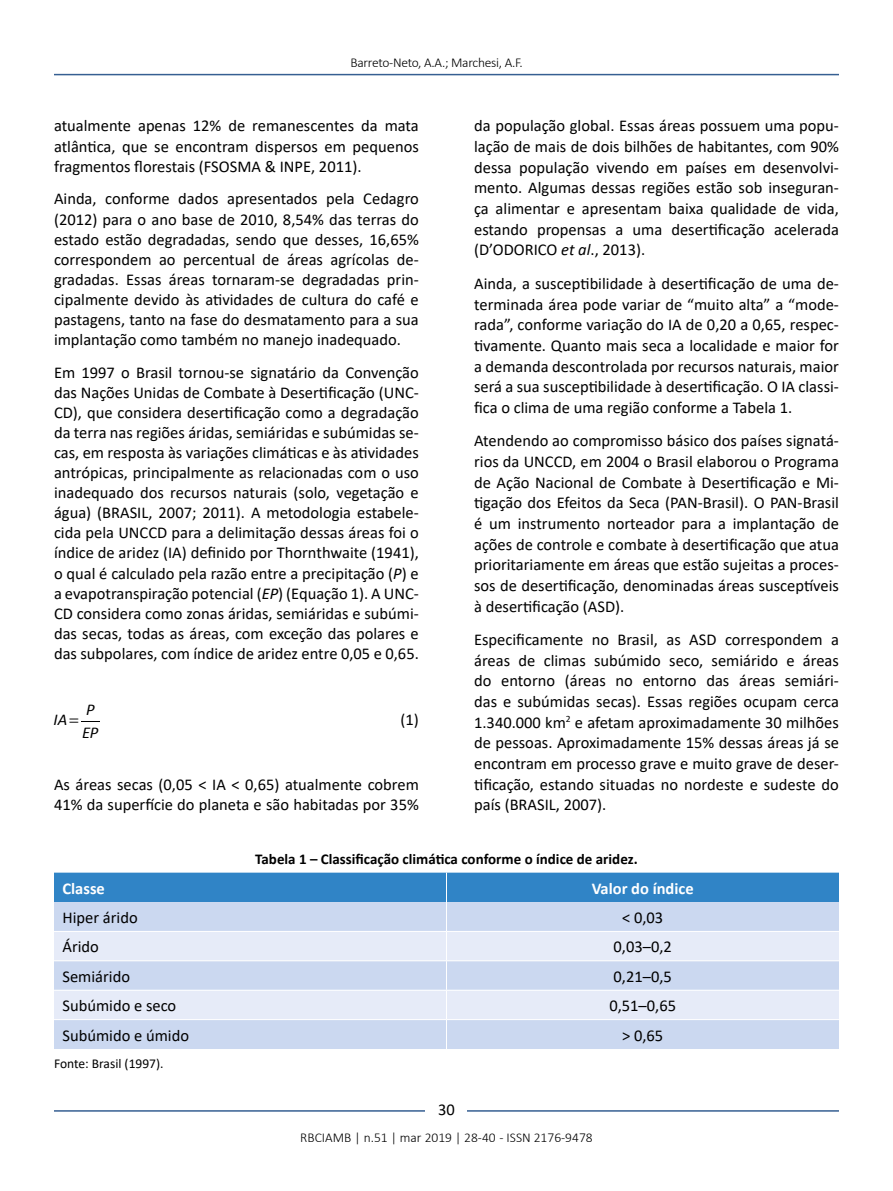
<style>
.page{position:relative;width:893px;height:1191px;background:#fff}
.page>*{position:absolute;margin:0;border:0;box-sizing:border-box;transform-origin:0 0}
.t1{font:16.5px/20.7px "Calibri";color:#000;text-align:justify}
.t2{font:700 16.5px "Calibri";color:#fff}
.t3{font:italic 16.5px/23.2px "Calibri";color:#000}
.t4{font:700 15px "Calibri";color:#000}
.t5{font:300 13.5px "Calibri";color:#000}
.t6{font:300 13.5px "Calibri";letter-spacing:-.02em;color:#000}
.t7{font:13.5px "Calibri";color:#000}
.s1{font-style:italic}
</style>
<div class="page">
<hr style="left:54px;top:74px;width:785px;height:1px;background:#365f92">
<hr style="left:54px;top:1110px;width:785px;height:1px;background:#365f92">
<div style="left:426px;top:1096px;width:41px;height:26px;background:#fff"></div>
<svg style="left:54px;top:872px;width:785px;height:177px;background:#bbd1ec"></svg>
<svg style="left:81px;top:721px;width:19px;height:1px"></svg>
<p class="t6" style="left:350px;top:54px;width:174px">Barreto-Neto, A.A.; Marchesi, A.F.</p>
<p class="t1" style="left:54px;top:115px;width:366px;line-height:20.1px">atualmente apenas 12% de remanescentes da mata atlântica, que se encontram dispersos em pequenos fragmentos florestais (FSOSMA &amp; INPE, 2011).</p>
<p class="t1" style="left:54px;top:188px;width:366px;line-height:20.1px">Ainda, conforme dados apresentados pela Cedagro (2012) para o ano base de 2010, 8,54% das terras do estado estão degradadas, sendo que desses, 16,65% correspondem ao percentual de áreas agrícolas de&shy;gradadas. Essas áreas tornaram-se degradadas prin&shy;cipalmente devido às atividades de cultura do café e pastagens, tanto na fase do desmatamento para a sua implantação como também no manejo inadequado.</p>
<p class="t1" style="left:54px;top:362px;width:366px;line-height:20.1px">Em 1997 o Brasil tornou-se signatário da Convenção das Nações Unidas de Combate à Desertificação (UNC-CD), que considera desertificação como a degradação da terra nas regiões áridas, semiáridas e subúmidas se&shy;cas, em resposta às variações climáticas e às atividades antrópicas, principalmente as relacionadas com o uso inadequado dos recursos naturais (solo, vegetação e água) (BRASIL, 2007; 2011). A metodologia estabele&shy;cida pela UNCCD para a delimitação dessas áreas foi o índice de aridez (IA) definido por Thornthwaite (1941), o qual é calculado pela razão entre a precipitação (<span class="s1">P</span>) e a evapotranspiração potencial (<span class="s1">EP</span>) (Equação 1). A UNC-CD considera como zonas áridas, semiáridas e subúmi&shy;das secas, todas as áreas, com exceção das polares e das subpolares, com índice de aridez entre 0,05 e 0,65.</p>
<p class="t3" style="left:54px;top:707px;width:15px">IA</p>
<p class="t3" style="left:82px;top:697px;width:18px">P<br>EP</p>
<p class="t1" style="left:400px;top:708px;width:20px">(1)</p>
<p class="t1" style="left:54px;top:774px;width:366px;line-height:20.1px">As áreas secas (0,05 &lt; IA &lt; 0,65) atualmente cobrem<br>41% da superfície do planeta e são habitadas por 35%</p>
<p class="t1" style="left:474px;top:115px;width:366px">da população global. Essas áreas possuem uma popu&shy;lação de mais de dois bilhões de habitantes, com 90% dessa população vivendo em países em desenvolvi&shy;mento. Algumas dessas regiões estão sob inseguran&shy;ça alimentar e apresentam baixa qualidade de vida, estando propensas a uma desertificação acelerada (D’ODORICO <span class="s1">et al</span>., 2013).</p>
<p class="t1" style="left:474px;top:273px;width:366px">Ainda, a susceptibilidade à desertificação de uma de&shy;terminada área pode variar de “muito alta” a “mode&shy;rada”, conforme variação do IA de 0,20 a 0,65, respec&shy;tivamente. Quanto mais seca a localidade e maior for a demanda descontrolada por recursos naturais, maior será a sua susceptibilidade à desertificação. O IA classi&shy;fica o clima de uma região conforme a Tabela 1.</p>
<p class="t1" style="left:474px;top:430px;width:366px">Atendendo ao compromisso básico dos países signatá&shy;rios da UNCCD, em 2004 o Brasil elaborou o Programa de Ação Nacional de Combate à Desertificação e Mi&shy;tigação dos Efeitos da Seca (PAN-Brasil). O PAN-Brasil é um instrumento norteador para a implantação de ações de controle e combate à desertificação que atua prioritariamente em áreas que estão sujeitas a proces&shy;sos de desertificação, denominadas áreas susceptíveis à desertificação (ASD).</p>
<p class="t1" style="left:474px;top:629px;width:366px">Especificamente no Brasil, as ASD correspondem a áreas de climas subúmido seco, semiárido e áreas do entorno (áreas no entorno das áreas semiári&shy;das e subúmidas secas). Essas regiões ocupam cerca 1.340.000 km<sup>2</sup> e afetam aproximadamente 30 milhões de pessoas. Aproximadamente 15% dessas áreas já se encontram em processo grave e muito grave de deser&shy;tificação, estando situadas no nordeste e sudeste do país (BRASIL, 2007).</p>
<p class="t4" style="left:255px;top:848px;width:384px">Tabela 1 – Classificação climática conforme o índice de aridez.</p>
<p class="t2" style="left:63px;top:876px;width:44px">Classe</p>
<p class="t2" style="left:592px;top:876px;width:104px">Valor do índice</p>
<p class="t1" style="left:63px;top:906px;width:77px">Hiper árido</p>
<p class="t1" style="left:622px;top:906px;width:43px">&lt; 0,03</p>
<p class="t1" style="left:63px;top:936px;width:38px">Árido</p>
<p class="t1" style="left:614px;top:936px;width:60px">0,03–0,2</p>
<p class="t1" style="left:63px;top:965px;width:69px">Semiárido</p>
<p class="t1" style="left:614px;top:965px;width:60px">0,21–0,5</p>
<p class="t1" style="left:63px;top:995px;width:115px">Subúmido e seco</p>
<p class="t1" style="left:609px;top:995px;width:68px">0,51–0,65</p>
<p class="t1" style="left:63px;top:1024px;width:128px">Subúmido e úmido</p>
<p class="t1" style="left:622px;top:1024px;width:43px">&gt; 0,65</p>
<p class="t7" style="left:54px;top:1053px;width:111px">Fonte: Brasil (1997).</p>
<p class="t1" style="left:438px;top:1099px;width:18px">30</p>
<p class="t5" style="left:300px;top:1129px;width:294px">RBCIAMB | n.51 | mar 2019 | 28-40 - ISSN 2176-9478</p>
</div>
